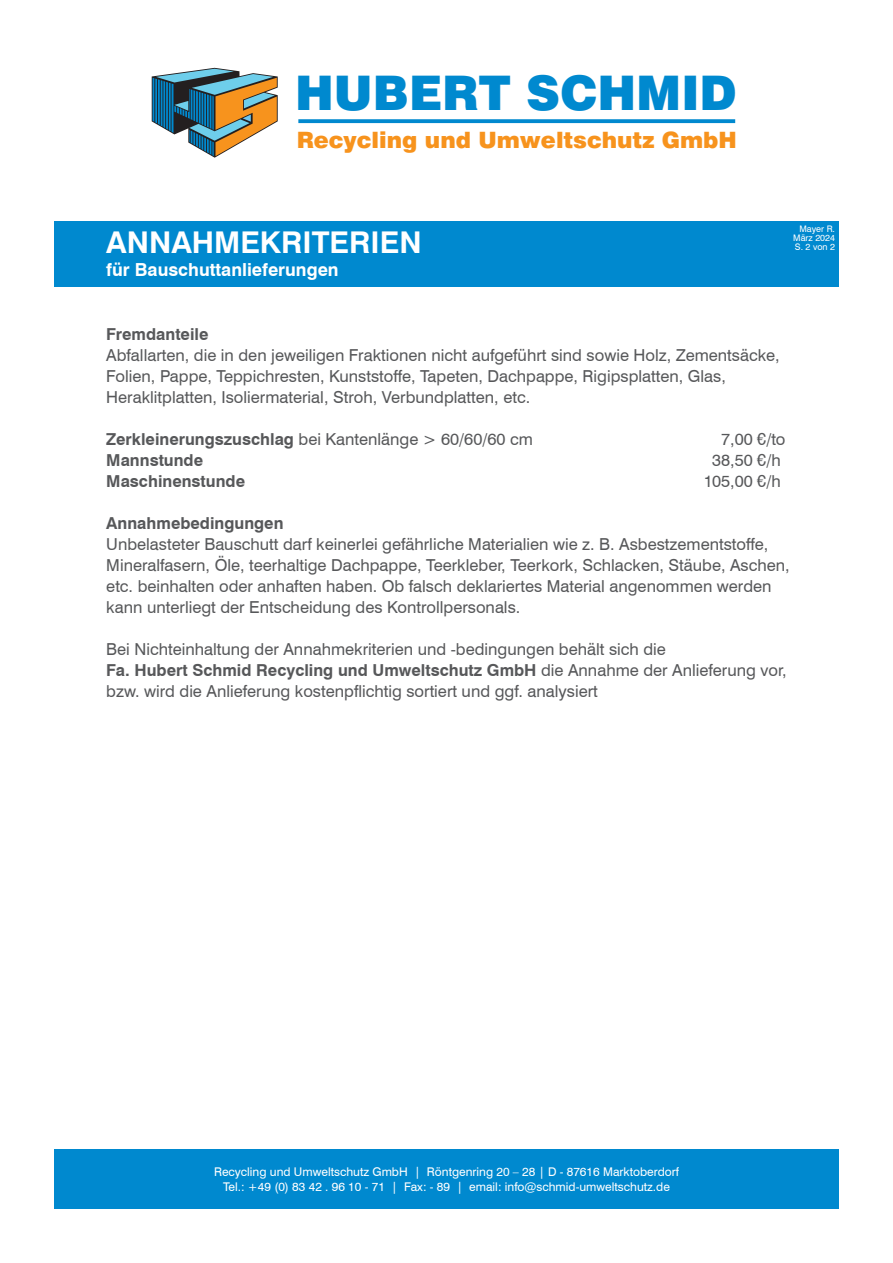
<style>
.page{position:relative;width:893px;height:1263px;background:#fff}
.page>*{position:absolute;margin:0;border:0;box-sizing:border-box;transform-origin:0 0}
.t1{font:900 47.7px "Swiss 721 BT";color:#0089cf}
.t2{font:700 30px "Swiss 721 BT";color:#fff}
.t3{font:900 22.5px "Swiss 721 BT";color:#f7931d}
.t4{font:700 18px "Swiss 721 BT";color:#fff}
.t5{font:16.5px/21px "Swiss 721 BT";color:#57585a}
.t6{font:700 16.5px "Swiss 721 BT";color:#57585a}
.t7{font:12px/15px "Swiss 721 BT";color:#fff;text-align:center}
.t8{font:9px/9px "Swiss 721 BT";color:#fff;text-align:justify}
.s1{font-weight:700}
</style>
<div class="page">
<div style="left:54px;top:1149px;width:785px;height:60px;background:#0089cf"></div>
<div style="left:54px;top:221px;width:785px;height:66px;background:#0089cf"></div>
<svg style="left:152px;top:68px;width:126px;height:90px"></svg>
<svg style="left:298px;top:119px;width:437px;height:4px;background:#0f90d1"></svg>
<h1 class="t1" style="left:295px;top:65px;width:443px">HUBERT SCHMID</h1>
<h3 class="t3" style="left:297px;top:126px;width:442px">Recycling und Umweltschutz GmbH</h3>
<h2 class="t2" style="left:106px;top:224px;width:317px">ANNAHMEKRITERIEN</h2>
<p class="t4" style="left:106px;top:258px;width:234px">für Bauschuttanlieferungen</p>
<p class="t8" style="left:793px;top:224px;width:43px;text-indent:6px">Mayer R.<br>März 2024<br>S. 2 von 2</p>
<p class="t6" style="left:106px;top:324px;width:104px">Fremdanteile</p>
<p class="t5" style="left:106px;top:344px;width:675px">Abfallarten, die in den jeweiligen Fraktionen nicht aufgeführt sind sowie Holz, Zementsäcke,<br>Folien, Pappe, Teppichresten, Kunststoffe, Tapeten, Dachpappe, Rigipsplatten, Glas,<br>Heraklitplatten, Isoliermaterial, Stroh, Verbundplatten, etc.</p>
<p class="t5" style="left:106px;top:428px;width:428px"><span class="s1">Zerkleinerungszuschlag</span> bei Kantenlänge &gt; 60/60/60 cm</p>
<p class="t5" style="left:721px;top:428px;width:66px">7,00 €/to</p>
<p class="t6" style="left:106px;top:450px;width:98px">Mannstunde</p>
<p class="t5" style="left:712px;top:449px;width:70px">38,50 €/h</p>
<p class="t6" style="left:106px;top:471px;width:140px">Maschinenstunde</p>
<p class="t5" style="left:704px;top:470px;width:78px">105,00 €/h</p>
<p class="t6" style="left:106px;top:513px;width:179px">Annahmebedingungen</p>
<p class="t5" style="left:106px;top:533px;width:685px">Unbelasteter Bauschutt darf keinerlei gefährliche Materialien wie z. B. Asbestzementstoffe, Mineralfasern, Öle, teerhaltige Dachpappe, Teerkleber, Teerkork, Schlacken, Stäube, Aschen, etc. beinhalten oder anhaften haben. Ob falsch deklariertes Material angenommen werden kann unterliegt der Entscheidung des Kontrollpersonals.</p>
<p class="t5" style="left:106px;top:638px;width:682px">Bei Nichteinhaltung der Annahmekriterien und -bedingungen behält sich die<br><span class="s1">Fa. Hubert Schmid Recycling und Umweltschutz GmbH</span> die Annahme der Anlieferung vor, bzw. wird die Anlieferung kostenpflichtig sortiert und ggf. analysiert</p>
<p class="t7" style="left:214px;top:1164px;width:466px">Recycling und Umweltschutz GmbH | Röntgenring 20 – 28 | D - 87616 Marktoberdorf<br>Tel.: +49 (0) 83 42 . 96 10 - 71 | Fax: - 89 | email: info@schmid-umweltschutz.de</p>
</div>
